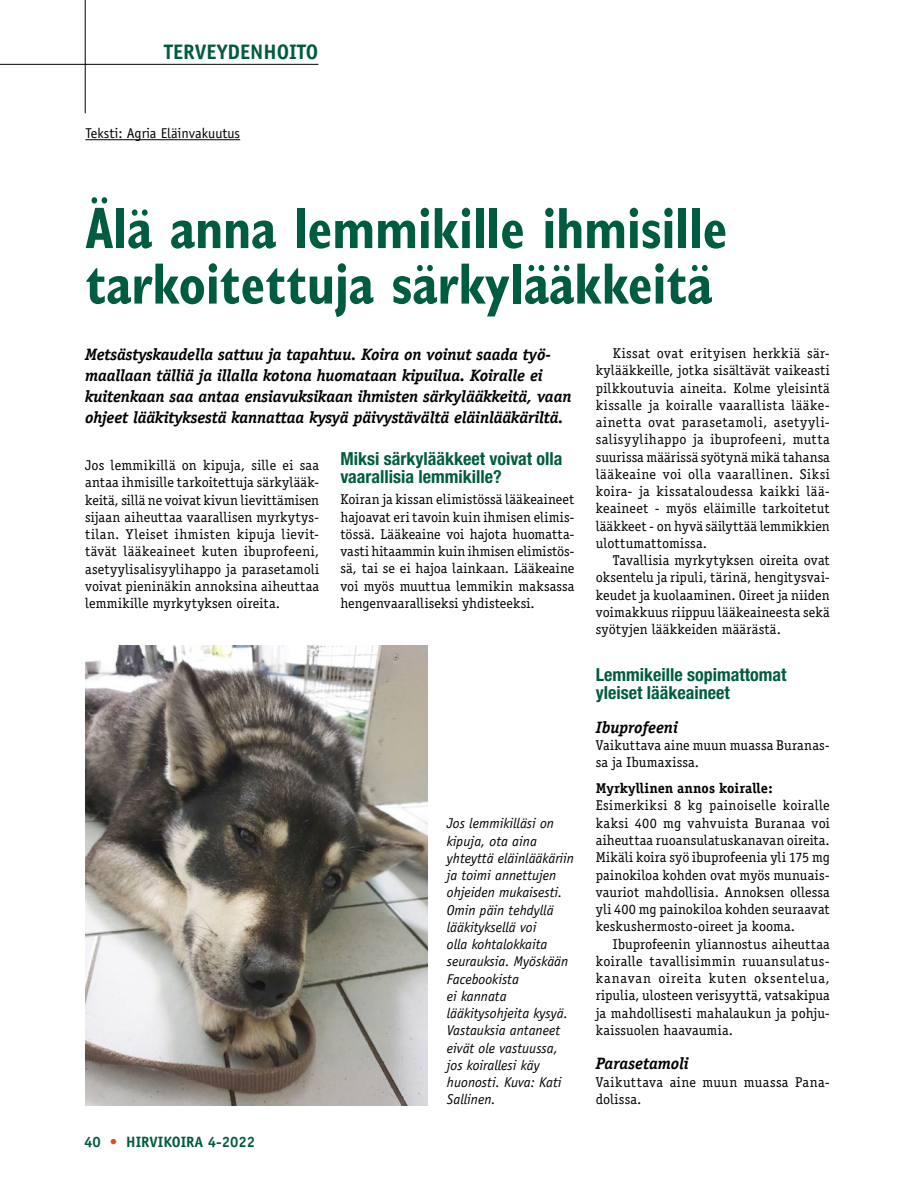
<style>
.page{position:relative;width:915px;height:1191px;background:#fff}
.page>*{position:absolute;margin:0;border:0;box-sizing:border-box;transform-origin:0 0}
.Otsikko_BoldCondense{font:700 condensed 58.5px/55.5px "Gill Sans";color:#005c41;scale:.9 1}
.t1{font:700 21px "Officina Sans";color:#005c41}
.Väliotsikko_H_cond{font:700 condensed 18px/18px "Helvetica Neue";color:#005c41}
.Ingressi{font:italic 700 16.5px/21px "Officina Serif";letter-spacing:-.01em;color:#000}
.Leipäteksti_eka_rivi{font:italic 700 16.5px "Officina Serif";letter-spacing:-.005em;color:#000}
.t2{font:700 15px "Officina Sans";color:#005c41}
.Leipäteksti_eka_rivi-2{font:14.25px/17.2px "Officina Serif";letter-spacing:.015em;color:#000;text-align:justify}
.Leipäteksti_sis{font:14.25px/17.2px "Officina Serif";letter-spacing:.015em;color:#000;text-align:justify}
.Kuvatteksti{font:italic 14.25px/17.2px "Officina Sans";color:#000}
.Kirjoittaja{font:14.25px "Officina Sans";color:#000}
.Leipäteksti_eka_rivi-3{font:700 14.25px "Officina Serif";color:#000}
.s1{color:#df4d24}
</style>
<div class="page">
<hr style="left:0;top:64px;width:318px;height:1px;background:#000">
<hr style="left:85px;top:0;width:1px;height:113px;background:#000">
<img style="left:85px;top:645px;width:342px;height:461px">
<hr style="left:85px;top:139px;width:155px;height:1px;background:#000">
<p class="t1" style="left:164px;top:38px;width:156px">TERVEYDENHOITO</p>
<p class="Kirjoittaja" style="left:85px;top:125px;width:156px">Teksti: Agria Eläinvakuutus</p>
<p class="Otsikko_BoldCondense" style="left:85px;top:200px;width:714px">Älä anna lemmikille ihmisille tarkoitettuja särkylääkkeitä</p>
<p class="Ingressi" style="left:85px;top:343px;width:488px">Metsästyskaudella sattuu ja tapahtuu. Koira on voinut saada työ&shy;maallaan tälliä ja illalla kotona huomataan kipuilua. Koiralle ei kuitenkaan saa antaa ensiavuksikaan ihmisten särkylääkkeitä, vaan ohjeet lääkityksestä kannattaa kysyä päivystävältä eläinlääkäriltä.</p>
<p class="Leipäteksti_eka_rivi-2" style="left:85px;top:456px;width:235px">Jos lemmikillä on kipuja, sille ei saa antaa ihmisille tarkoitettuja särkylääk&shy;keitä, sillä ne voivat kivun lievittämisen sijaan aiheuttaa vaarallisen myrkytys&shy;tilan. Yleiset ihmisten kipuja lievit&shy;tävät lääkeaineet kuten ibuprofeeni, asetyylisalisyylihappo ja parasetamoli voivat pieninäkin annoksina aiheuttaa lemmikille myrkytyksen oireita.</p>
<p class="Väliotsikko_H_cond" style="left:340px;top:449px;width:223px">Miksi särkylääkkeet voivat olla vaarallisia lemmikille?</p>
<p class="Leipäteksti_eka_rivi-2" style="left:340px;top:491px;width:235px">Koiran ja kissan elimistössä lääkeaineet hajoavat eri tavoin kuin ihmisen elimis&shy;tössä. Lääkeaine voi hajota huomatta&shy;vasti hitaammin kuin ihmisen elimistös&shy;sä, tai se ei hajoa lainkaan. Lääkeaine voi myös muuttua lemmikin maksassa hengenvaaralliseksi yhdisteeksi.</p>
<p class="t2" style="left:84px;top:1132px;width:172px">40 <span class="s1">•</span> HIRVIKOIRA 4-2022</p>
<p class="Kuvatteksti" style="left:446px;top:815px;width:129px">Jos lemmikilläsi on kipuja, ota aina yhteyttä eläinlääkäriin ja toimi annettujen ohjeiden mukaisesti.<br>Omin päin tehdyllä lääkityksellä voi<br>olla kohtalokkaita seurauksia. Myöskään<br>Facebookista<br>ei kannata lääkitysohjeita kysyä.<br>Vastauksia antaneet eivät ole vastuussa, jos koirallesi käy huonosti. Kuva: Kati<br>Sallinen.</p>
<p class="Leipäteksti_sis" style="left:595px;top:344px;width:235px;text-indent:17px">Kissat ovat erityisen herkkiä sär&shy;kylääkkeille, jotka sisältävät vaikeasti pilkkoutuvia aineita. Kolme yleisintä kissalle ja koiralle vaarallista lääke&shy;ainetta ovat parasetamoli, asetyyli&shy;salisyylihappo ja ibuprofeeni, mutta suurissa määrissä syötynä mikä tahansa lääkeaine voi olla vaarallinen. Siksi koira- ja kissataloudessa kaikki lää&shy;keaineet - myös eläimille tarkoitetut lääkkeet - on hyvä säilyttää lemmikkien ulottumattomissa.</p>
<p class="Leipäteksti_sis" style="left:595px;top:551px;width:235px;text-indent:17px">Tavallisia myrkytyksen oireita ovat oksentelu ja ripuli, tärinä, hengitysvai&shy;keudet ja kuolaaminen. Oireet ja niiden voimakkuus riippuu lääkeaineesta sekä syötyjen lääkkeiden määrästä.</p>
<p class="Väliotsikko_H_cond" style="left:595px;top:665px;width:192px">Lemmikeille sopimattomat yleiset lääkeaineet</p>
<p class="Leipäteksti_eka_rivi" style="left:595px;top:717px;width:84px">Ibuprofeeni</p>
<p class="Leipäteksti_eka_rivi-2" style="left:595px;top:737px;width:235px">Vaikuttava aine muun muassa Buranas&shy;sa ja Ibumaxissa.</p>
<p class="Leipäteksti_eka_rivi-3" style="left:595px;top:779px;width:178px">Myrkyllinen annos koiralle:</p>
<p class="Leipäteksti_eka_rivi-2" style="left:595px;top:797px;width:235px">Esimerkiksi 8 kg painoiselle koiralle kaksi 400 mg vahvuista Buranaa voi aiheuttaa ruoansulatuskanavan oireita.<br>Mikäli koira syö ibuprofeenia yli 175 mg painokiloa kohden ovat myös munuais&shy;vauriot mahdollisia. Annoksen ollessa yli 400 mg painokiloa kohden seuraavat keskushermosto-oireet ja kooma.</p>
<p class="Leipäteksti_sis" style="left:595px;top:935px;width:235px;text-indent:17px">Ibuprofeenin yliannostus aiheuttaa koiralle tavallisimmin ruuansulatus&shy;kanavan oireita kuten oksentelua, ripulia, ulosteen verisyyttä, vatsakipua ja mahdollisesti mahalaukun ja pohju&shy;kaissuolen haavaumia.</p>
<p class="Leipäteksti_eka_rivi" style="left:595px;top:1054px;width:94px">Parasetamoli</p>
<p class="Leipäteksti_eka_rivi-2" style="left:595px;top:1073px;width:235px">Vaikuttava aine muun muassa Pana&shy;dolissa.</p>
</div>
